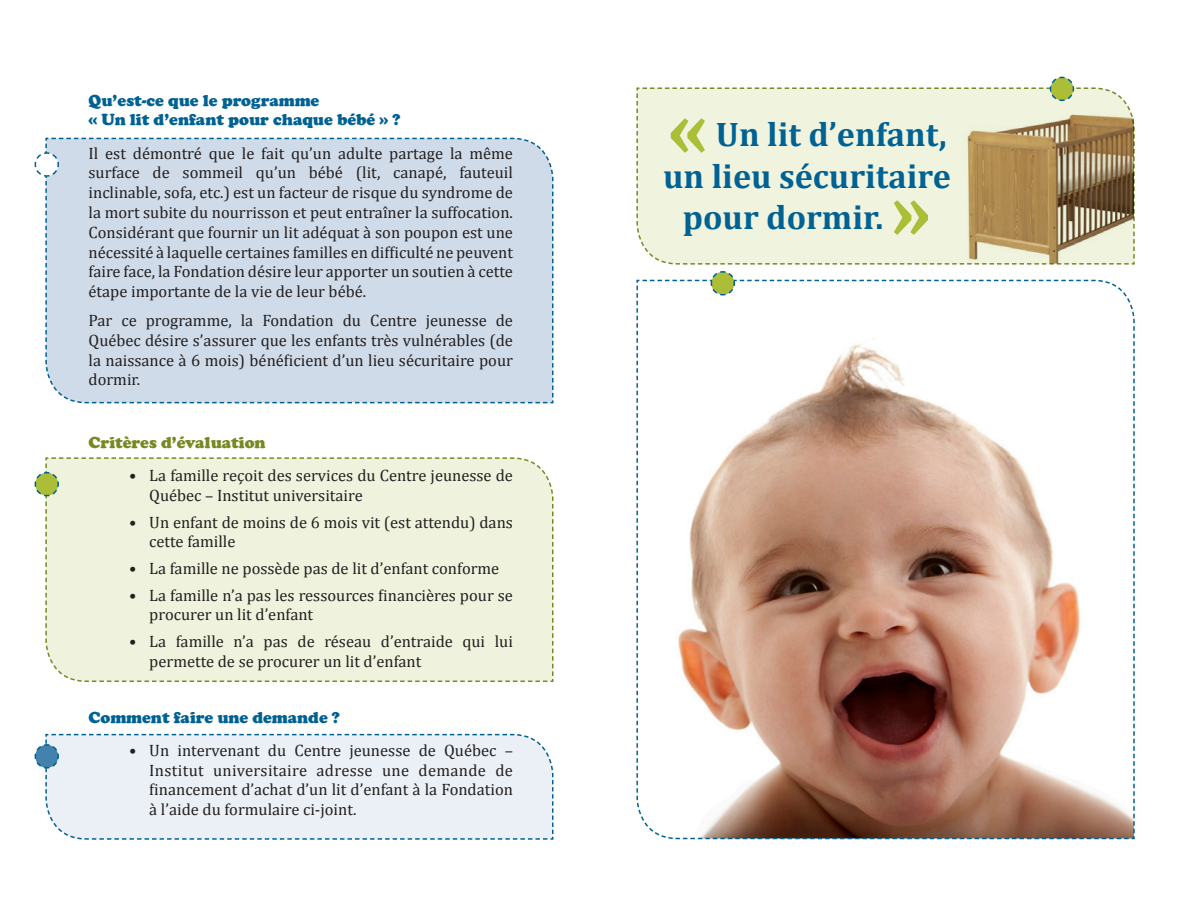
<style>
.page{position:relative;width:1188px;height:918px;background:#fff}
.page>*{position:absolute;margin:0;border:0;box-sizing:border-box;transform-origin:0 0}
.t1{font:700 78.6px "Cambria";color:#acbe37}
.t2{font:700 34.2px "Cambria";color:#006193}
.t3{font:16.5px/19.8px "Cambria";color:#231f20}
.t4{font:900 16.5px/19.8px "Cooper";color:#006193}
.t5{font:900 16.5px "Cooper";color:#778923}
</style>
<div class="page">
<svg style="left:636px;top:76px;width:499px;height:764px"></svg>
<div style="left:34px;top:137px;width:520px;height:267px;background:#cfdbe9"></div>
<div style="left:34px;top:457px;width:520px;height:225px;background:#eff2dc"></div>
<svg style="left:34px;top:733px;width:520px;height:107px"></svg>
<p class="t4" style="left:89px;top:90px;width:313px">Qu’est-ce que le programme<br>« Un lit d’enfant pour chaque bébé » ?</p>
<p class="t3" style="left:89px;top:143px;width:426px;text-align:justify">Il est démontré que le fait qu’un adulte partage la même surface de sommeil qu’un bébé (lit, canapé, fauteuil inclinable, sofa, etc.) est un facteur de risque du syndrome de la mort subite du nourrisson et peut entraîner la suffocation.<br>Considérant que fournir un lit adéquat à son poupon est une nécessité à laquelle certaines familles en difficulté ne peuvent faire face, la Fondation désire leur apporter un soutien à cette étape importante de la vie de leur bébé.</p>
<p class="t3" style="left:89px;top:310px;width:426px;text-align:justify">Par ce programme, la Fondation du Centre jeunesse de Québec désire s’assurer que les enfants très vulnérables (de la naissance à 6 mois) bénéficient d’un lieu sécuritaire pour dormir.</p>
<p class="t5" style="left:89px;top:433px;width:179px">Critères d’évaluation</p>
<p class="t3" style="left:149px;top:466px;width:365px;text-indent:-20px">• La famille reçoit des services du Centre jeunesse de<br>Québec – Institut universitaire</p>
<p class="t3" style="left:149px;top:512px;width:365px;text-indent:-20px">• Un enfant de moins de 6 mois vit (est attendu) dans cette famille</p>
<p class="t3" style="left:129px;top:558px;width:372px">• La famille ne possède pas de lit d’enfant conforme</p>
<p class="t3" style="left:149px;top:585px;width:365px;text-indent:-20px">• La famille n’a pas les ressources financières pour se procurer un lit d’enfant</p>
<p class="t3" style="left:149px;top:631px;width:365px;text-indent:-20px">• La famille n’a pas de réseau d’entraide qui lui permette de se procurer un lit d’enfant</p>
<p class="t4" style="left:89px;top:707px;width:253px">Comment faire une demande ?</p>
<p class="t3" style="left:149px;top:740px;width:365px;text-align:justify;text-indent:-20px">• Un intervenant du Centre jeunesse de Québec – Institut universitaire adresse une demande de financement d’achat d’un lit d’enfant à la Fondation à l’aide du formulaire ci-joint.</p>
<h1 class="t1" style="left:667px;top:80px;width:43px">«</h1>
<h2 class="t2" style="left:716px;top:114px;width:232px">Un lit d’enfant,</h2>
<h2 class="t2" style="left:663px;top:155px;width:289px">un lieu sécuritaire</h2>
<h2 class="t2" style="left:683px;top:196px;width:202px">pour dormir.</h2>
<h1 class="t1" style="left:890px;top:162px;width:43px">»</h1>
</div>
